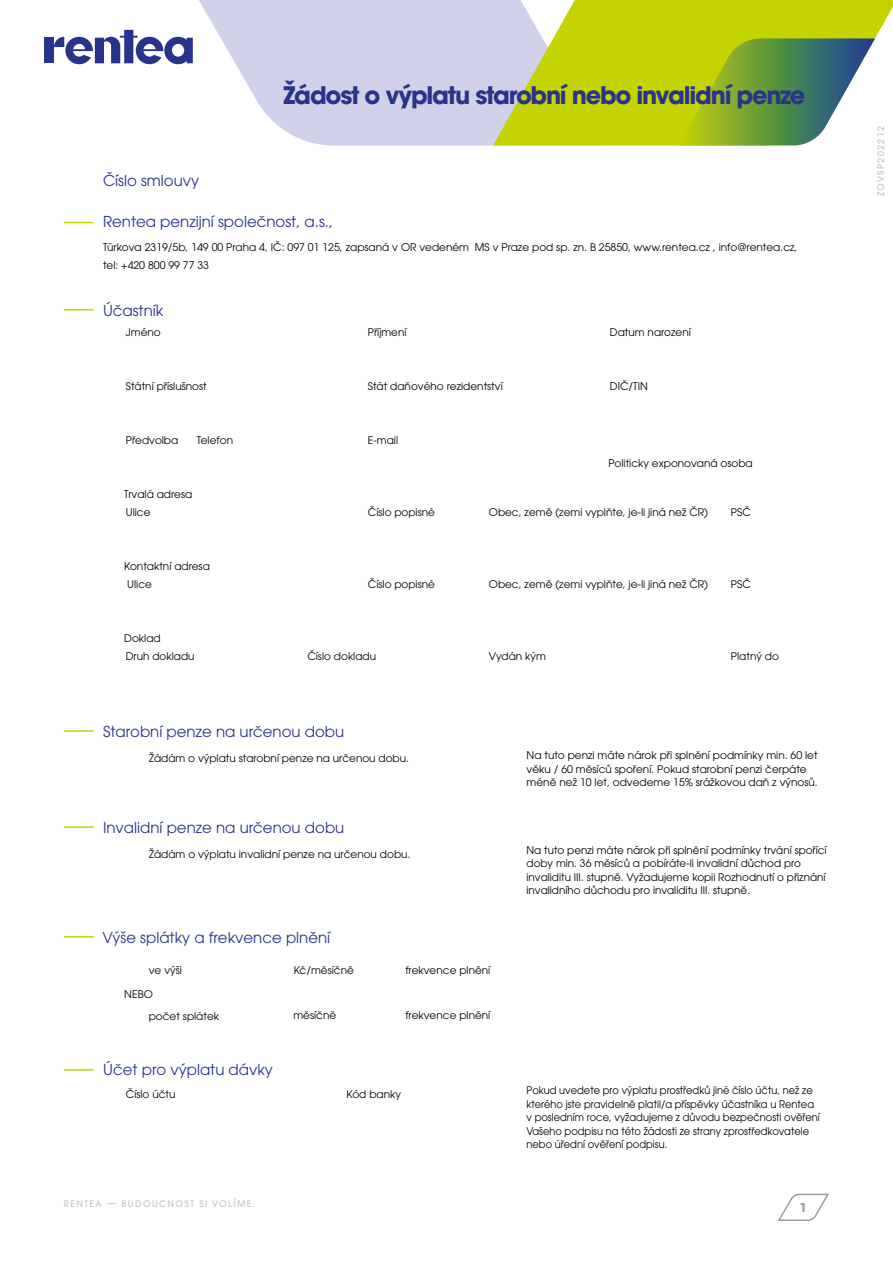
<style>
.page{position:relative;width:893px;height:1263px;background:#fff}
.page>*{position:absolute;margin:0;border:0;box-sizing:border-box;transform-origin:0 0}
.t1{font:700 24px "ITC Avant Garde Pro";letter-spacing:-.05em;color:#28348b}
.t2{font:15px "ITC Avant Garde Pro";color:#28348b}
.t3{font:700 12px "ITC Avant Garde Pro";color:#9d9d9c}
.t4{font:10.5px/13.5px "ITC Avant Garde Pro";color:#000}
.t5{font:10.5px/13.5px "ITC Avant Garde Pro";color:#000;scale:.94 1}
.t6{font:500 9px "ITC Avant Garde Pro";letter-spacing:.15em;color:#c6c6c6}
</style>
<div class="page">
<svg style="left:778px;top:1193px;width:51px;height:28px"></svg>
<svg style="left:147px;top:0;width:346px;height:146px;fill:#d2d1ea"></svg>
<svg style="left:493px;top:0;width:400px;height:146px;background:#ccd635"></svg>
<div style="left:45px;top:38px;width:9px;height:25px;background:#28348b"></div>
<svg style="left:54px;top:30px;width:139px;height:34px"></svg>
<svg style="left:679px;top:38px;width:196px;height:108px"></svg>
<hr style="left:64px;top:222px;width:30px;height:1px;background:#c5d300">
<hr style="left:64px;top:309px;width:30px;height:2px;background:#c5d300">
<hr style="left:64px;top:730px;width:30px;height:2px;background:#c5d300">
<hr style="left:64px;top:826px;width:30px;height:2px;background:#c5d300">
<hr style="left:64px;top:936px;width:30px;height:2px;background:#c5d300">
<hr style="left:64px;top:1069px;width:30px;height:2px;background:#c5d300">
<h2 class="t2" style="left:103px;top:171px;width:98px">Číslo smlouvy</h2>
<h1 class="t1" style="left:284px;top:79px;width:523px">Žádost o výplatu starobní nebo invalidní penze</h1>
<h2 class="t2" style="left:103px;top:212px;width:232px">Rentea penzijní společnost, a.s.,</h2>
<p class="t4" style="left:103px;top:238px;width:696px;line-height:18px">Türkova 2319/5b, 149 00 Praha 4, IČ: 097 01 125, zapsaná v OR vedeném MS v Praze pod sp. zn. B 25850, www.rentea.cz , info@rentea.cz, tel: +420 800 99 77 33</p>
<h2 class="t2" style="left:103px;top:301px;width:62px">Účastník</h2>
<p class="t4" style="left:126px;top:326px;width:37px">Jméno</p>
<p class="t4" style="left:368px;top:326px;width:40px">Příjmení</p>
<p class="t4" style="left:126px;top:380px;width:82px">Státní příslušnost</p>
<p class="t4" style="left:368px;top:380px;width:136px">Stát daňového rezidentství</p>
<p class="t4" style="left:126px;top:434px;width:54px">Předvolba</p>
<p class="t4" style="left:197px;top:434px;width:38px">Telefon</p>
<p class="t4" style="left:368px;top:434px;width:32px">E-mail</p>
<p class="t4" style="left:610px;top:326px;width:83px">Datum narození</p>
<p class="t4" style="left:610px;top:380px;width:39px">DIČ/TIN</p>
<p class="t4" style="left:608px;top:456px;width:146px">Politicky exponovaná osoba</p>
<p class="t4" style="left:124px;top:485px;width:70px;line-height:18px">Trvalá adresa<br>Ulice</p>
<p class="t4" style="left:124px;top:560px;width:87px">Kontaktní adresa</p>
<p class="t4" style="left:368px;top:506px;width:69px">Číslo popisné</p>
<p class="t4" style="left:489px;top:506px;width:221px">Obec, země (zemi vyplňte, je-li jiná než ČR)</p>
<p class="t4" style="left:731px;top:506px;width:21px">PSČ</p>
<p class="t4" style="left:127px;top:578px;width:26px">Ulice</p>
<p class="t4" style="left:368px;top:578px;width:69px">Číslo popisné</p>
<p class="t4" style="left:489px;top:578px;width:221px">Obec, země (zemi vyplňte, je-li jiná než ČR)</p>
<p class="t4" style="left:731px;top:578px;width:21px">PSČ</p>
<p class="t4" style="left:124px;top:629px;width:72px;line-height:18px">Doklad<br>Druh dokladu</p>
<p class="t4" style="left:307px;top:650px;width:70px">Číslo dokladu</p>
<p class="t4" style="left:489px;top:650px;width:59px">Vydán kým</p>
<p class="t4" style="left:731px;top:650px;width:50px">Platný do</p>
<h2 class="t2" style="left:103px;top:722px;width:243px">Starobní penze na určenou dobu</h2>
<p class="t4" style="left:149px;top:751px;width:262px">Žádám o výplatu starobní penze na určenou dobu.</p>
<h2 class="t2" style="left:103px;top:818px;width:243px">Invalidní penze na určenou dobu</h2>
<p class="t4" style="left:149px;top:848px;width:263px">Žádám o výplatu invalidní penze na určenou dobu.</p>
<h2 class="t2" style="left:102px;top:928px;width:229px">Výše splátky a frekvence plnění</h2>
<p class="t4" style="left:149px;top:963px;width:35px">ve výši</p>
<p class="t4" style="left:124px;top:987px;width:30px">NEBO</p>
<p class="t4" style="left:149px;top:1009px;width:72px">počet splátek</p>
<p class="t4" style="left:294px;top:963px;width:62px">Kč/měsíčně</p>
<p class="t4" style="left:293px;top:1008px;width:44px">měsíčně</p>
<p class="t4" style="left:405px;top:1008px;width:87px">frekvence plnění</p>
<p class="t4" style="left:405px;top:963px;width:87px">frekvence plnění</p>
<h2 class="t2" style="left:103px;top:1060px;width:171px">Účet pro výplatu dávky</h2>
<p class="t4" style="left:126px;top:1088px;width:51px">Číslo účtu</p>
<p class="t4" style="left:347px;top:1088px;width:56px">Kód banky</p>
<p class="t6" style="left:64px;top:1198px;width:193px">RENTEA — BUDOUCNOST SI VOLÍME.</p>
<p class="t4" style="left:527px;top:749px;width:293px">Na tuto penzi máte nárok při splnění podmínky min. 60 let věku / 60 měsíců spoření. Pokud starobní penzi čerpáte méně než 10 let, odvedeme 15% srážkovou daň z výnosů.</p>
<p class="t4" style="left:526px;top:843px;width:302px">Na tuto penzi máte nárok při splnění podmínky trvání spořící doby min. 36 měsíců a pobíráte-li invalidní důchod pro invaliditu III. stupně. Vyžadujeme kopii Rozhodnutí o přiznání invalidního důchodu pro invaliditu III. stupně.</p>
<p class="t5" style="left:526px;top:1083px;width:314px">Pokud uvedete pro výplatu prostředků jiné číslo účtu, než ze kterého jste pravidelně platil/a příspěvky účastníka u Rentea v posledním roce, vyžadujeme z důvodu bezpečnosti ověření Vašeho podpisu na této žádosti ze strany zprostředkovatele nebo úřední ověření podpisu.</p>
<p class="t3" style="left:800px;top:1199px;width:9px">1</p>
<p class="t6" style="left:875px;top:196px;width:72px;rotate:-90deg">ZOVSP202212</p>
</div>
